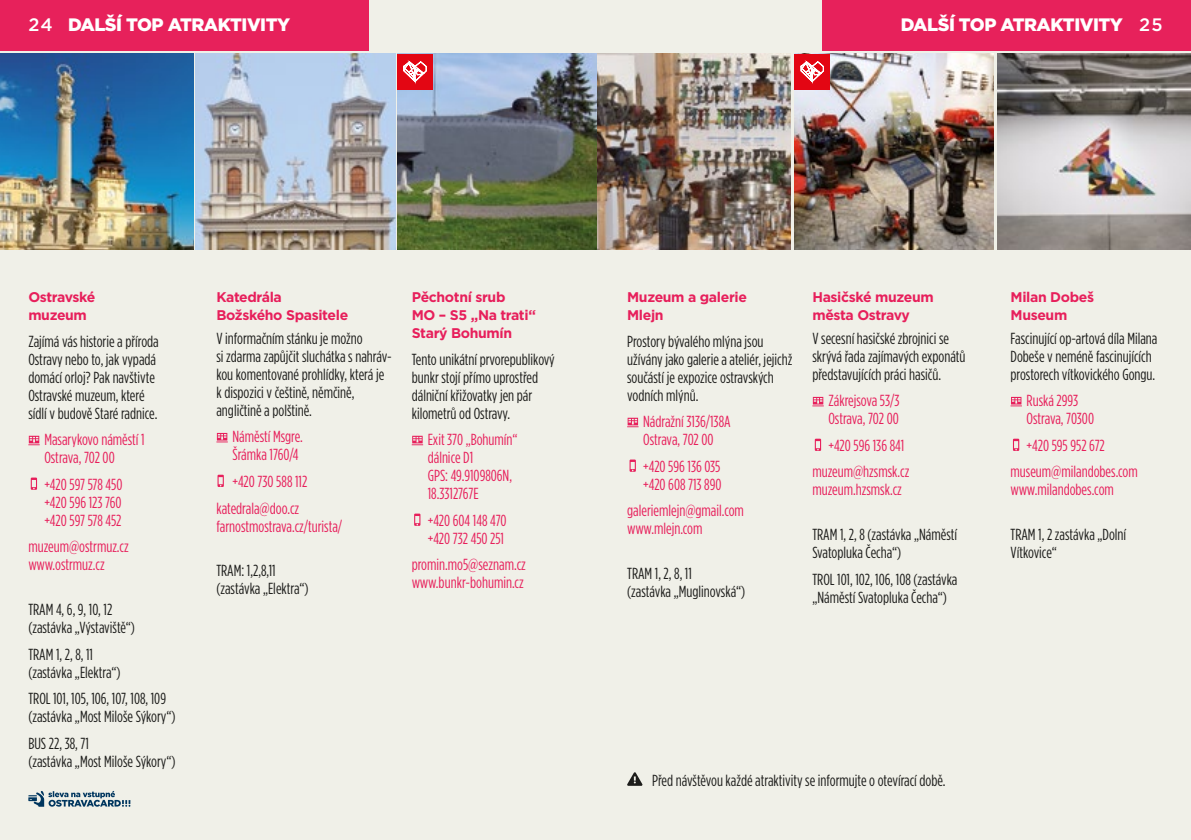
<style>
.page{position:relative;width:1191px;height:840px;background:#fff}
.page>*{position:absolute;margin:0;border:0;box-sizing:border-box;transform-origin:0 0}
.t1{font:18px "Gotham Black CE";letter-spacing:-.025em;color:#fff}
.t2{font:16px/18px "Gotham Condensed";color:#1d1d1b}
.t3{font:16px/18px "Gotham Condensed";color:#e71f5b}
.t4{font:700 14px/18px "Gotham Bold CE";letter-spacing:-.025em;color:#e71f5b}
.s1{font-family:"Gotham Medium CE";font-weight:500}
</style>
<div class="page">
<div style="left:0;top:0;width:1191px;height:839px;background:#f0f0e8"></div>
<img style="left:0;top:54px;width:194px;height:195px">
<img style="left:596px;top:54px;width:194px;height:195px">
<img style="left:794px;top:54px;width:199px;height:195px">
<img style="left:397px;top:54px;width:199px;height:195px">
<img style="left:997px;top:54px;width:194px;height:195px">
<div style="left:397px;top:54px;width:36px;height:35px;background:#e30613"></div>
<svg style="left:403px;top:60px;width:24px;height:24px"></svg>
<div style="left:794px;top:54px;width:36px;height:35px;background:#e30613"></div>
<svg style="left:800px;top:60px;width:24px;height:24px"></svg>
<svg style="left:28px;top:435px;width:12px;height:10px"></svg>
<svg style="left:31px;top:477px;width:6px;height:12px"></svg>
<svg style="left:412px;top:435px;width:11px;height:10px"></svg>
<svg style="left:414px;top:513px;width:6px;height:12px"></svg>
<svg style="left:812px;top:396px;width:11px;height:10px"></svg>
<svg style="left:814px;top:438px;width:7px;height:12px"></svg>
<svg style="left:627px;top:417px;width:11px;height:10px"></svg>
<svg style="left:629px;top:459px;width:7px;height:12px"></svg>
<svg style="left:1010px;top:396px;width:12px;height:10px"></svg>
<svg style="left:1013px;top:438px;width:6px;height:12px"></svg>
<img style="left:196px;top:54px;width:199px;height:195px">
<svg style="left:216px;top:432px;width:12px;height:10px"></svg>
<svg style="left:217px;top:474px;width:7px;height:12px"></svg>
<svg style="left:627px;top:772px;width:16px;height:13px"></svg>
<svg style="left:28px;top:791px;width:102px;height:15px"></svg>
<div style="left:0;top:0;width:369px;height:51px;background:#e7215b"></div>
<div style="left:822px;top:0;width:369px;height:51px;background:#e7215b"></div>
<p class="t1" style="left:28px;top:14px;width:263px"><span class="s1">24</span> DALŠÍ TOP ATRAKTIVITY</p>
<p class="t1" style="left:900px;top:14px;width:263px">DALŠÍ TOP ATRAKTIVITY <span class="s1">25</span></p>
<p class="t4" style="left:28px;top:288px;width:68px">Ostravské muzeum</p>
<p class="t2" style="left:28px;top:332px;width:132px">Zajímá vás historie a příroda<br>Ostravy nebo to, jak vypadá domácí orloj? Pak navštivte<br>Ostravské muzeum, které sídlí v budově Staré radnice.</p>
<p class="t3" style="left:44px;top:430px;width:102px">Masarykovo náměstí 1<br>Ostrava, 702 00</p>
<p class="t3" style="left:44px;top:475px;width:80px;text-align:justify">+420 597 578 450 +420 596 123 760 +420 597 578 452</p>
<p class="t3" style="left:28px;top:537px;width:102px">muzeum@ostrmuz.cz www.ostrmuz.cz</p>
<p class="t2" style="left:28px;top:600px;width:108px">TRAM 4, 6, 9, 10, 12 (zastávka „Výstaviště“)</p>
<p class="t2" style="left:28px;top:644px;width:94px">TRAM 1, 2, 8, 11 (zastávka „Elektra“)</p>
<p class="t2" style="left:28px;top:689px;width:149px">TROL 101, 105, 106, 107, 108, 109 (zastávka „Most Miloše Sýkory“)</p>
<p class="t2" style="left:28px;top:733px;width:149px">BUS 22, 38, 71<br>(zastávka „Most Miloše Sýkory“)</p>
<p class="t4" style="left:216px;top:288px;width:133px">Katedrála<br>Božského Spasitele</p>
<p class="t2" style="left:216px;top:329px;width:177px">V informačním stánku je možno<br>si zdarma zapůjčit sluchátka s nahráv&shy;kou komentované prohlídky, která je k dispozici v češtině, němčině, angličtině a polštině.</p>
<p class="t3" style="left:232px;top:427px;width:72px">Náměstí Msgre.<br>Šrámka 1760/4</p>
<p class="t3" style="left:216px;top:467px;width:92px;line-height:26.4px;text-indent:16px">+420 730 588 112 katedrala@doo.cz</p>
<p class="t3" style="left:216px;top:516px;width:127px">farnostmostrava.cz/turista/</p>
<p class="t2" style="left:216px;top:561px;width:94px">TRAM: 1,2,8,11 (zastávka „Elektra“)</p>
<p class="t4" style="left:412px;top:288px;width:126px">Pěchotní srub<br>MO – S5 „Na trati“<br>Starý Bohumín</p>
<p class="t2" style="left:412px;top:350px;width:144px">Tento unikátní prvorepublikový bunkr stojí přímo uprostřed dálniční křižovatky jen pár kilometrů od Ostravy.</p>
<p class="t3" style="left:428px;top:430px;width:91px">Exit 370 „Bohumín“ dálnice D1<br>GPS: 49.9109806N,<br>18.3312767E</p>
<p class="t3" style="left:428px;top:511px;width:80px">+420 604 148 470 +420 732 450 251</p>
<p class="t3" style="left:412px;top:555px;width:116px">promin.mo5@seznam.cz www.bunkr-bohumin.cz</p>
<p class="t4" style="left:627px;top:288px;width:121px">Muzeum a galerie<br>Mlejn</p>
<p class="t2" style="left:627px;top:332px;width:167px">Prostory bývalého mlýna jsou užívány jako galerie a ateliér, jejichž součástí je expozice ostravských vodních mlýnů.</p>
<p class="t3" style="left:643px;top:412px;width:89px">Nádražní 3136/138A<br>Ostrava, 702 00</p>
<p class="t3" style="left:643px;top:457px;width:80px">+420 596 136 035 +420 608 713 890</p>
<p class="t3" style="left:627px;top:501px;width:118px">galeriemlejn@gmail.com www.mlejn.com</p>
<p class="t2" style="left:627px;top:564px;width:119px">TRAM 1, 2, 8, 11<br>(zastávka „Muglinovská“)</p>
<p class="t4" style="left:812px;top:288px;width:123px">Hasičské muzeum města Ostravy</p>
<p class="t2" style="left:812px;top:329px;width:155px">V secesní hasičské zbrojnici se skrývá řada zajímavých exponátů představujících práci hasičů.</p>
<p class="t3" style="left:828px;top:391px;width:73px">Zákrejsova 53/3<br>Ostrava, 702 00</p>
<p class="t3" style="left:812px;top:431px;width:98px;line-height:26.4px;text-indent:16px">+420 596 136 841 muzeum@hzsmsk.cz</p>
<p class="t3" style="left:812px;top:480px;width:91px">muzeum.hzsmsk.cz</p>
<p class="t2" style="left:812px;top:525px;width:146px">TRAM 1, 2, 8 (zastávka „Náměstí<br>Svatopluka Čecha“)</p>
<p class="t2" style="left:812px;top:569px;width:147px">TROL 101, 102, 106, 108 (zastávka „Náměstí Svatopluka Čecha“)</p>
<p class="t4" style="left:1010px;top:288px;width:85px">Milan Dobeš<br>Museum</p>
<p class="t2" style="left:1010px;top:329px;width:148px">Fascinující op-artová díla Milana<br>Dobeše v neméně fascinujících prostorech vítkovického Gongu.</p>
<p class="t3" style="left:1026px;top:391px;width:69px">Ruská 2993<br>Ostrava, 70300</p>
<p class="t3" style="left:1010px;top:431px;width:129px;line-height:26.4px;text-indent:16px">+420 595 952 672 museum@milandobes.com</p>
<p class="t3" style="left:1010px;top:480px;width:105px">www.milandobes.com</p>
<p class="t2" style="left:1010px;top:525px;width:117px">TRAM 1, 2 zastávka „Dolní<br>Vítkovice“</p>
<p class="t2" style="left:652px;top:770px;width:295px">Před návštěvou každé atraktivity se informujte o otevírací době.</p>
</div>
